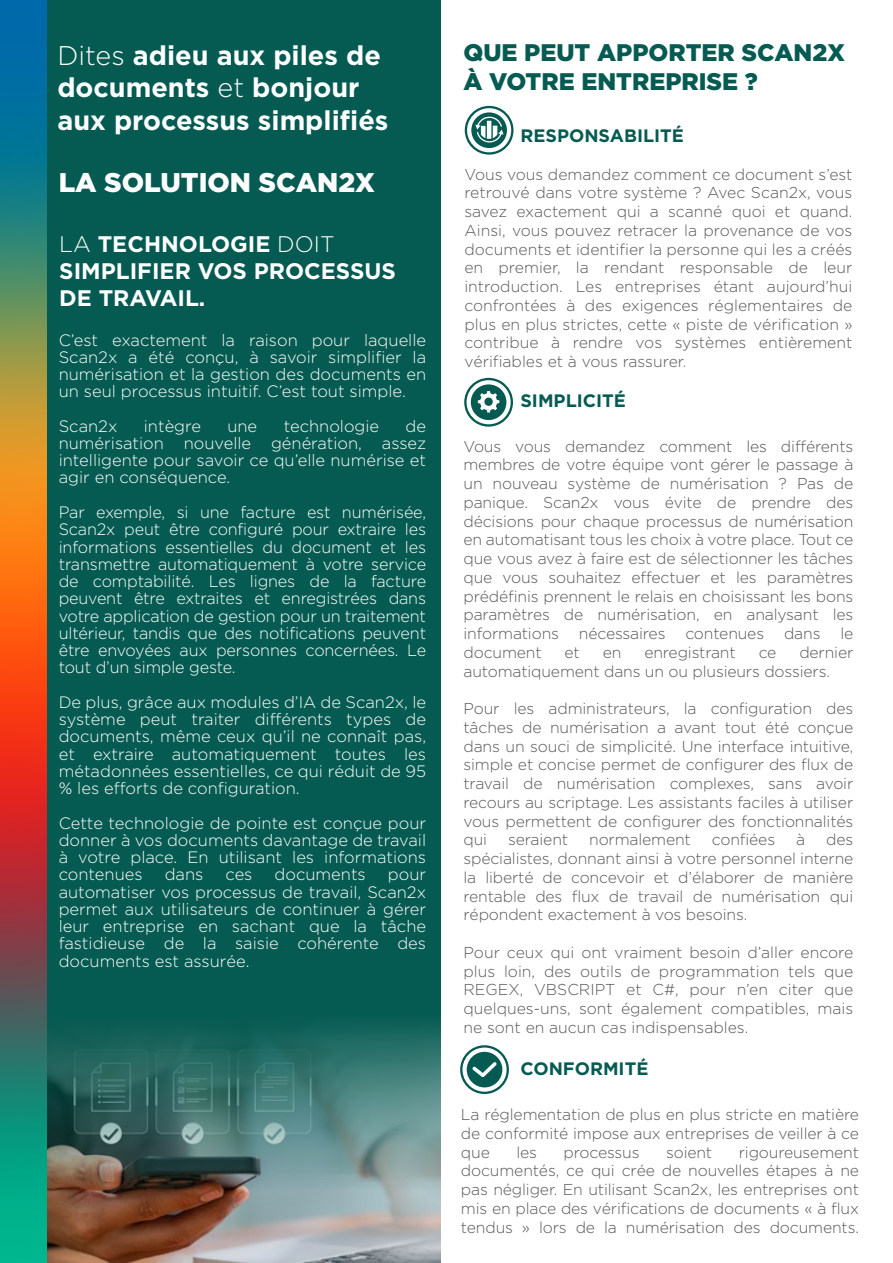
<style>
.page{position:relative;width:893px;height:1263px;background:#fff}
.page>*{position:absolute;margin:0;border:0;box-sizing:border-box;transform-origin:0 0}
.t1{font:700 27px/32.4px "Gotham";color:#fff}
.t2{font:900 27px "Gotham";color:#fff}
.t3{font:900 24px/28.8px "Gotham";color:#055b52}
.t4{font:700 22.5px/27px "Gotham";color:#fff}
.t5{font:700 18px "Gotham";color:#055b52}
.t6{font:300 16.5px/17.2px "Gotham";color:#fff;text-align:justify}
.t7{font:300 15.75px/18.8px "Gotham";letter-spacing:-.01em;color:#595858;text-align:justify}
.s1{font-weight:300}
</style>
<div class="page">
<div style="left:18px;top:0;width:424px;height:1263px;background:#055b52"></div>
<img style="left:47px;top:1189px;width:394px;height:74px">
<svg style="left:47px;top:1024px;width:394px;height:165px;background:#44726e"></svg>
<svg style="left:0;top:0;width:47px;height:1263px;background:#7b6f52"></svg>
<svg style="left:465px;top:106px;width:48px;height:49px"></svg>
<svg style="left:464px;top:378px;width:49px;height:49px"></svg>
<svg style="left:460px;top:1045px;width:49px;height:49px"></svg>
<div style="left:441px;top:0;width:8px;height:1263px;background:#fff"></div>
<h1 class="t1" style="left:57px;top:38px;width:333px"><span class="s1">Dites</span> adieu aux piles de documents <span class="s1">et</span> bonjour aux processus simplifiés</h1>
<h1 class="t2" style="left:59px;top:167px;width:318px">LA SOLUTION SCAN2X</h1>
<h3 class="t4" style="left:59px;top:230px;width:338px"><span class="s1">LA</span> TECHNOLOGIE <span class="s1">DOIT<br></span>SIMPLIFIER VOS PROCESSUS<br>DE TRAVAIL.</h3>
<p class="t6" style="left:59px;top:331px;width:369px">C’est exactement la raison pour laquelle Scan2x a été conçu, à savoir simplifier la numérisation et la gestion des documents en un seul processus intuitif. C’est tout simple.</p>
<p class="t6" style="left:59px;top:417px;width:60px">Scan2x</p>
<p class="t6" style="left:144px;top:417px;width:59px">intègre</p>
<p class="t6" style="left:227px;top:417px;width:31px">une</p>
<p class="t6" style="left:284px;top:417px;width:97px">technologie</p>
<p class="t6" style="left:59px;top:417px;width:369px;text-indent:347px">de numérisation nouvelle génération, assez intelligente pour savoir ce qu’elle numérise et agir en conséquence.</p>
<p class="t6" style="left:59px;top:503px;width:369px">Par exemple, si une facture est numérisée, Scan2x peut être configuré pour extraire les informations essentielles du document et les transmettre automatiquement à votre service de comptabilité. Les lignes de la facture peuvent être extraites et enregistrées dans votre application de gestion pour un traitement ultérieur, tandis que des notifications peuvent être envoyées aux personnes concernées. Le tout d’un simple geste.</p>
<p class="t6" style="left:59px;top:693px;width:369px">De plus, grâce aux modules d’IA de Scan2x, le système peut traiter différents types de documents, même ceux qu’il ne connaît pas, et extraire automatiquement toutes les métadonnées essentielles, ce qui réduit de 95 % les efforts de configuration.</p>
<p class="t6" style="left:59px;top:814px;width:369px">Cette technologie de pointe est conçue pour donner à vos documents davantage de travail à votre place. En utilisant les informations contenues</p>
<p class="t6" style="left:165px;top:865px;width:40px">dans</p>
<p class="t6" style="left:225px;top:865px;width:29px">ces</p>
<p class="t6" style="left:275px;top:865px;width:93px">documents</p>
<p class="t6" style="left:59px;top:865px;width:369px;text-indent:329px">pour automatiser vos processus de travail, Scan2x permet aux utilisateurs de continuer à gérer leur entreprise en sachant que la tâche fastidieuse de la saisie cohérente des documents est assurée.</p>
<h2 class="t3" style="left:463px;top:38px;width:383px">QUE PEUT APPORTER SCAN2X<br>À VOTRE ENTREPRISE ?</h2>
<p class="t5" style="left:520px;top:125px;width:165px">RESPONSABILITÉ</p>
<p class="t7" style="left:464px;top:164px;width:390px">Vous vous demandez comment ce document s’est retrouvé dans votre système ? Avec Scan2x, vous savez exactement qui a scanné quoi et quand.<br>Ainsi, vous pouvez retracer la provenance de vos documents et identifier la personne qui les a créés en premier, la rendant responsable de leur introduction. Les entreprises étant aujourd’hui confrontées à des exigences réglementaires de plus en plus strictes, cette « piste de vérification » contribue à rendre vos systèmes entièrement vérifiables et à vous rassurer.</p>
<p class="t5" style="left:520px;top:390px;width:107px">SIMPLICITÉ</p>
<p class="t7" style="left:463px;top:436px;width:391px">Vous vous demandez comment les différents membres de votre équipe vont gérer le passage à un nouveau système de numérisation ? Pas de panique. Scan2x vous évite de prendre des décisions pour chaque processus de numérisation en automatisant tous les choix à votre place. Tout ce que vous avez à faire est de sélectionner les tâches que vous souhaitez effectuer et les paramètres prédéfinis prennent le relais en choisissant les bons paramètres de numérisation, en analysant les informations</p>
<p class="t7" style="left:579px;top:624px;width:88px">nécessaires</p>
<p class="t7" style="left:685px;top:624px;width:80px">contenues</p>
<p class="t7" style="left:784px;top:624px;width:38px">dans</p>
<p class="t7" style="left:840px;top:624px;width:14px">le</p>
<p class="t7" style="left:463px;top:643px;width:391px;text-indent:336px">dernier automatiquement dans un ou plusieurs dossiers.</p>
<p class="t7" style="left:463px;top:699px;width:391px">Pour les administrateurs, la configuration des tâches de numérisation a avant tout été conçue dans un souci de simplicité. Une interface intuitive, simple et concise permet de configurer des flux de travail de numérisation complexes, sans avoir recours au scriptage. Les assistants faciles à utiliser vous permettent de configurer des fonctionnalités qui</p>
<p class="t7" style="left:463px;top:643px;width:80px">document</p>
<p class="t7" style="left:565px;top:643px;width:17px">et</p>
<p class="t7" style="left:603px;top:643px;width:20px">en</p>
<p class="t7" style="left:644px;top:643px;width:93px">enregistrant</p>
<p class="t7" style="left:759px;top:643px;width:19px">ce</p>
<p class="t7" style="left:508px;top:830px;width:61px">seraient</p>
<p class="t7" style="left:589px;top:830px;width:103px">normalement</p>
<p class="t7" style="left:712px;top:830px;width:65px">confiées</p>
<p class="t7" style="left:796px;top:830px;width:11px">à</p>
<p class="t7" style="left:463px;top:830px;width:391px;text-indent:363px">des spécialistes, donnant ainsi à votre personnel interne la liberté de concevoir et d’élaborer de manière rentable des flux de travail de numérisation qui répondent exactement à vos besoins.</p>
<p class="t7" style="left:463px;top:942px;width:391px">Pour ceux qui ont vraiment besoin d’aller encore plus loin, des outils de programmation tels que REGEX, VBSCRIPT et C#, pour n’en citer que quelques-uns, sont également compatibles, mais ne sont en aucun cas indispensables.</p>
<p class="t5" style="left:520px;top:1058px;width:129px">CONFORMITÉ</p>
<p class="t7" style="left:461px;top:1105px;width:400px">La réglementation de plus en plus stricte en matière de conformité impose aux entreprises de veiller à ce que</p>
<p class="t7" style="left:516px;top:1142px;width:22px">les</p>
<p class="t7" style="left:563px;top:1142px;width:78px">processus</p>
<p class="t7" style="left:666px;top:1142px;width:48px">soient</p>
<p class="t7" style="left:461px;top:1142px;width:400px;text-indent:278px">rigoureusement documentés, ce qui crée de nouvelles étapes à ne pas négliger. En utilisant Scan2x, les entreprises ont mis en place des vérifications de documents « à flux tendus » lors de la numérisation des documents.</p>
</div>
